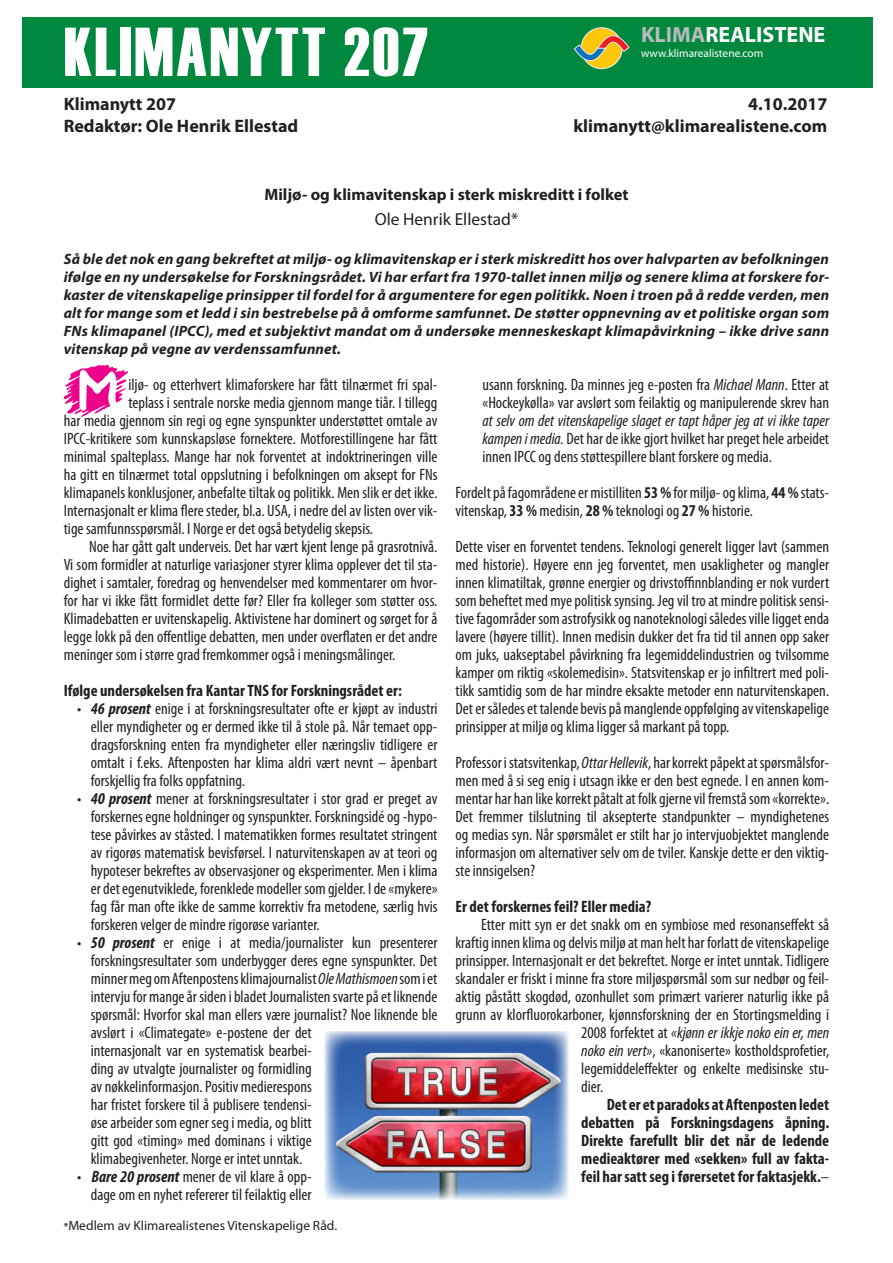
<style>
.page{position:relative;width:893px;height:1263px;background:#fff}
.page>*{position:absolute;margin:0;border:0;box-sizing:border-box;transform-origin:0 0}
.t1{font:69px "Haettenschweiler";letter-spacing:.04em;color:#fff}
.Tekst{font:56.4px "Boring Lesson";color:#ed028c}
.t2{font:700 22.05px "Myriad Pro";color:#fff}
.t3{font:700 18px "Myriad Pro";color:#231f20}
.Forfatter{font:17.4px "Myriad Pro";color:#231f20}
.Tekst-2{font:condensed 16.5px/18px "Myriad Pro";color:#231f20;text-align:justify}
.Tekst-3{font:700 condensed 16.5px/18px "Myriad Pro";color:#231f20;text-align:justify}
.Tittel{font:700 16.5px "Myriad Pro";color:#231f20}
.Tekst-4{font:italic condensed 16.5px "Myriad Pro";color:#231f20}
.Ingress{font:italic 700 15px/18px "Myriad Pro";letter-spacing:.01em;color:#231f20;text-align:justify}
.t4{font:13.5px "Myriad Pro";color:#231f20}
.t5{font:11.4px "Myriad Pro";color:#fff}
.s1{color:#babbbe}
.s2{font-weight:700;font-style:italic}
.s3{font-style:italic}
.s4{font-weight:700}
.s5{font-style:normal}
.s6{font-weight:400}
.s7{font-weight:600;font-size:10.5px}
</style>
<div class="page">
<div style="left:22px;top:17px;width:851px;height:70px;background:#00883e"></div>
<div style="left:581px;top:28px;width:41px;height:41px;background:#fec70c;border-radius:50%"></div>
<div style="left:581px;top:27px;width:42px;height:42px;border:1px solid #e6e7e9;border-radius:50%"></div>
<svg style="left:574px;top:35px;width:55px;height:35px"></svg>
<img style="left:325px;top:1031px;width:243px;height:168px">
<p class="t1" style="left:64px;top:12px;width:365px">KLIMANYTT 207</p>
<p class="t2" style="left:641px;top:20px;width:186px"><span class="s1">KLIMA</span>REALISTENE</p>
<p class="t5" style="left:641px;top:46px;width:124px">www.klimarealistene.com</p>
<p class="t3" style="left:64px;top:92px;width:114px">Klimanytt 207</p>
<p class="t3" style="left:748px;top:92px;width:81px">4.10.2017</p>
<p class="t3" style="left:64px;top:114px;width:236px">Redaktør: Ole Henrik Ellestad</p>
<p class="t3" style="left:573px;top:114px;width:255px">klimanytt@klimarealistene.com</p>
<p class="Tittel" style="left:264px;top:184px;width:366px">Miljø- og klimavitenskap i sterk miskreditt i folket</p>
<p class="Forfatter" style="left:375px;top:209px;width:145px">Ole Henrik Ellestad*</p>
<p class="Ingress" style="left:64px;top:249px;width:767px">Så ble det nok en gang bekreftet at miljø- og klimavitenskap er i sterk miskreditt hos over halvparten av befolkningen ifølge en ny undersøkelse for Forskningsrådet. Vi har erfart fra 1970-tallet innen miljø og senere klima at forskere for&shy;kaster de vitenskapelige prinsipper til fordel for å argumentere for egen politikk. Noen i troen på å redde verden, men alt for mange som et ledd i sin bestrebelse på å omforme samfunnet. De støtter oppnevning av et politiske organ som FNs klimapanel (IPCC), med et subjektivt mandat om å undersøke menneskeskapt klimapåvirkning – ikke drive sann vitenskap på vegne av verdenssamfunnet.</p>
<p class="Tekst" style="left:63px;top:361px;width:67px">M</p>
<p class="Tekst-2" style="left:128px;top:375px;width:311px">iljø- og etterhvert klimaforskere har fått tilnærmet fri spal-</p>
<p class="Tekst-2" style="left:128px;top:393px;width:310px">teplass i sentrale norske media gjennom mange tiår. I tillegg</p>
<p class="Tekst-2" style="left:64px;top:411px;width:375px">har media gjennom sin regi og egne synspunkter understøttet omtale av</p>
<p class="Tekst-2" style="left:64px;top:429px;width:375px">IPCC-kritikere som kunnskapsløse fornektere. Motforestillingene har fått</p>
<p class="Tekst-2" style="left:64px;top:447px;width:375px">minimal spalteplass. Mange har nok forventet at indoktrineringen ville</p>
<p class="Tekst-2" style="left:64px;top:465px;width:375px">ha gitt en tilnærmet total oppslutning i befolkningen om aksept for FNs</p>
<p class="Tekst-2" style="left:64px;top:483px;width:375px">klimapanels konklusjoner, anbefalte tiltak og politikk. Men slik er det ikke.</p>
<p class="Tekst-2" style="left:64px;top:501px;width:375px">Internasjonalt er klima flere steder, bl.a. USA, i nedre del av listen over vik-</p>
<p class="Tekst-2" style="left:64px;top:519px;width:311px">tige samfunnsspørsmål. I Norge er det også betydelig skepsis.</p>
<p class="Tekst-2" style="left:64px;top:537px;width:375px;text-indent:26px">Noe har gått galt underveis. Det har vært kjent lenge på grasrotnivå.<br>Vi som formidler at naturlige variasjoner styrer klima opplever det til sta&shy;dighet i samtaler, foredrag og henvendelser med kommentarer om hvor&shy;for har vi ikke fått formidlet dette før? Eller fra kolleger som støtter oss.<br>Klimadebatten er uvitenskapelig. Aktivistene har dominert og sørget for å legge lokk på den offentlige debatten, men under overflaten er det andre meninger som i større grad fremkommer også i meningsmålinger.</p>
<p class="Tekst-3" style="left:64px;top:681px;width:340px">Ifølge undersøkelsen fra Kantar TNS for Forskningsrådet er:</p>
<p class="Tekst-2" style="left:91px;top:699px;width:348px;text-indent:-14px">• <span class="s2">46 prosent</span> enige i at forskningsresultater ofte er kjøpt av industri eller myndigheter og er dermed ikke til å stole på. Når temaet opp&shy;dragsforskning enten fra myndigheter eller næringsliv tidligere er omtalt i f.eks. Aftenposten har klima aldri vært nevnt – åpenbart forskjellig fra folks oppfatning.</p>
<p class="Tekst-2" style="left:91px;top:789px;width:348px;text-indent:-14px">• <span class="s2">40 prosent</span> mener at forskningsresultater i stor grad er preget av forskernes egne holdninger og synspunkter. Forskningsidé og -hypo&shy;tese påvirkes av ståsted. I matematikken formes resultatet stringent av rigorøs matematisk bevisførsel. I naturvitenskapen av at teori og hypoteser bekreftes av observasjoner og eksperimenter. Men i klima er det egenutviklede, forenklede modeller som gjelder. I de «mykere» fag får man ofte ikke de samme korrektiv fra metodene, særlig hvis forskeren velger de mindre rigorøse varianter.</p>
<p class="Tekst-2" style="left:91px;top:933px;width:348px;text-align:left;text-indent:-14px">• <span class="s2">50 prosent</span> er enige i at media/journalister kun presenterer forskningsresultater som underbygger deres egne synspunkter. Det minner meg om Aftenpostens klimajournalist <span class="s3">Ole Mathismoen</span> som i et intervju for mange år siden i bladet Journalisten svarte på et liknende spørsmål: Hvorfor skal man ellers være journalist? Noe liknende ble avslørt i «Climategate» e-postene der det<br>internasjonalt var en systematisk bearbei-<br>ding av utvalgte journalister og formidling<br>av nøkkelinformasjon. Positiv medierespons<br>har fristet forskere til å publisere tendensi-<br>øse arbeider som egner seg i media, og blitt<br>gitt god «timing» med dominans i viktige<br>klimabegivenheter. Norge er intet unntak.</p>
<p class="Tekst-2" style="left:77px;top:1167px;width:236px;text-align:right">• <span class="s2">Bare 20 prosent</span> mener de vil klare å opp&shy;dage om en nyhet refererer til feilaktig eller</p>
<p class="Tekst-2" style="left:482px;top:375px;width:348px">usann forskning. Da minnes jeg e-posten fra <span class="s3">Michael Mann</span>. Etter at «Hockeykølla» var avslørt som feilaktig og manipulerende skrev han <span class="s3">at selv om det vitenskapelige slaget er tapt håper jeg at vi ikke taper kampen i media.</span> Det har de ikke gjort hvilket har preget hele arbeidet innen IPCC og dens støttespillere blant forskere og media.</p>
<p class="Tekst-2" style="left:455px;top:483px;width:375px">Fordelt på fagområdene er mistilliten <span class="s4">53 %</span> for miljø- og klima, <span class="s4">44 %</span> stats&shy;vitenskap, <span class="s4">33 %</span> medisin, <span class="s4">28 %</span> teknologi og <span class="s4">27 %</span> historie.</p>
<p class="Tekst-2" style="left:455px;top:537px;width:375px">Dette viser en forventet tendens. Teknologi generelt ligger lavt (sammen med historie). Høyere enn jeg forventet, men usakligheter og mangler innen klimatiltak, grønne energier og drivstoffinnblanding er nok vurdert som beheftet med mye politisk synsing. Jeg vil tro at mindre politisk sensi&shy;tive fagområder som astrofysikk og nanoteknologi således ville ligget enda lavere (høyere tillit). Innen medisin dukker det fra tid til annen opp saker om juks, uakseptabel påvirkning fra legemiddelindustrien og tvilsomme kamper om riktig «skolemedisin». Statsvitenskap er jo infiltrert med poli&shy;tikk samtidig som de har mindre eksakte metoder enn naturvitenskapen.<br>Det er således et talende bevis på manglende oppfølging av vitenskapelige prinsipper at miljø og klima ligger så markant på topp.</p>
<p class="Tekst-2" style="left:455px;top:753px;width:375px">Professor i statsvitenkap, <span class="s3">Ottar Hellevik</span>, har korrekt påpekt at spørsmålsfor&shy;men med å si seg enig i utsagn ikke er den best egnede. I en annen kom&shy;mentar har han like korrekt påtalt at folk gjerne vil fremstå som «korrekte».<br>Det fremmer tilslutning til aksepterte standpunkter – myndighetenes og medias syn. Når spørsmålet er stilt har jo intervjuobjektet manglende informasjon om alternativer selv om de tviler. Kanskje dette er den viktig&shy;ste innsigelsen?</p>
<p class="Tekst-3" style="left:455px;top:897px;width:197px">Er det forskernes feil? Eller media?</p>
<p class="Tekst-2" style="left:481px;top:915px;width:350px">Etter mitt syn er det snakk om en symbiose med resonanseffekt så</p>
<p class="Tekst-2" style="left:455px;top:933px;width:375px">kraftig innen klima og delvis miljø at man helt har forlatt de vitenskapelige</p>
<p class="Tekst-2" style="left:455px;top:951px;width:375px">prinsipper. Internasjonalt er det bekreftet. Norge er intet unntak. Tidligere</p>
<p class="Tekst-2" style="left:455px;top:969px;width:375px">skandaler er friskt i minne fra store miljøspørsmål som sur nedbør og feil-</p>
<p class="Tekst-2" style="left:455px;top:987px;width:375px">aktig påstått skogdød, ozonhullet som primært varierer naturlig ikke på</p>
<p class="Tekst-2" style="left:455px;top:1005px;width:375px">grunn av klorfluorokarboner, kjønnsforskning der en Stortingsmelding i</p>
<p class="Tekst-4" style="left:581px;top:1022px;width:249px"><span class="s5">2008 forfektet at</span> «kjønn er ikkje noko ein er, men</p>
<p class="Tekst-2" style="left:581px;top:1041px;width:249px"><span class="s3">noko ein vert»</span>, «kanoniserte» kostholdsprofetier,</p>
<p class="Tekst-2" style="left:581px;top:1059px;width:249px">legemiddeleffekter og enkelte medisinske stu-</p>
<p class="Tekst-2" style="left:581px;top:1077px;width:24px">dier.</p>
<p class="Tekst-3" style="left:581px;top:1095px;width:249px;text-indent:26px">Det er et paradoks at Aftenposten ledet debatten på Forskningsdagens åpning.<br>Direkte farefullt blir det når de ledende medieaktører med «sekken» full av fakta&shy;feil har satt seg i førersetet for faktasjekk.<span class="s6">–</span></p>
<p class="t4" style="left:64px;top:1217px;width:275px"><span class="s7">*</span>Medlem av Klimarealistenes Vitenskapelige Råd.</p>
</div>
